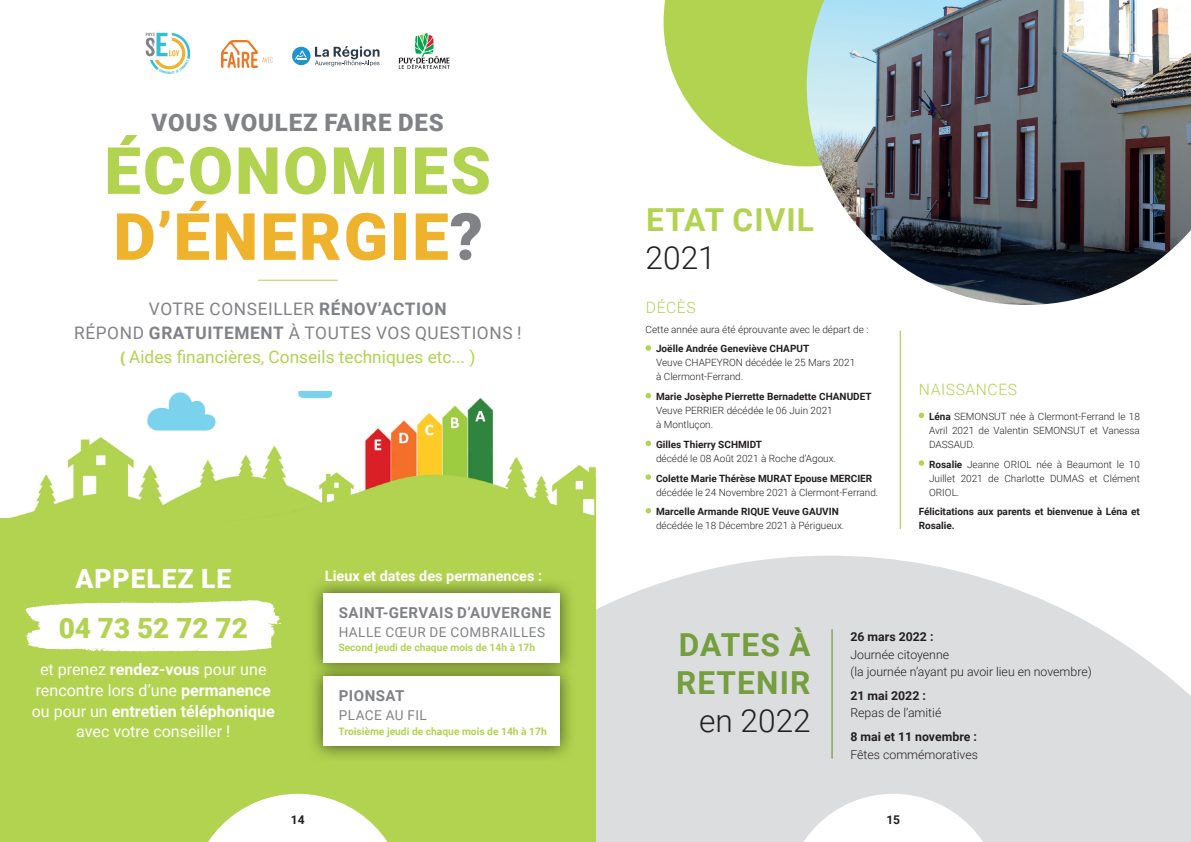
<style>
.page{position:relative;width:1191px;height:842px;background:#fff}
.page>*{position:absolute;margin:0;border:0;box-sizing:border-box;transform-origin:0 0}
.t1{font:900 65.2px/66px "Roboto";letter-spacing:.035em;color:#b1d34f}
.t2{font:700 31.7px/38px "Roboto";letter-spacing:.035em;color:#759e3f}
.t3{font:300 31.7px "Roboto";color:#231f20}
.t4{font:700 31.7px "Roboto";letter-spacing:.035em;color:#b1d34f}
.t5{font:900 27.9px "Roboto";color:#b1d34f}
.t6{font:900 26.5px "Roboto";letter-spacing:.035em;color:#fff}
.t7{font:900 24px "Roboto";letter-spacing:.035em;color:#808285}
.t8{font:17.3px/24px "Roboto";letter-spacing:.02em;color:#b1d34f;text-align:center}
.t9{font:16.1px/20.5px "Roboto";color:#fff;text-align:center}
.t10{font:300 15.7px "Roboto";letter-spacing:.035em;color:#b1d34f}
.t11{font:700 15.1px "Roboto";letter-spacing:.035em;color:#808285}
.t12{font:700 14.4px "Roboto";color:#fff}
.t13{font:13.6px "Roboto";letter-spacing:.035em;color:#808285}
.t14{font:300 12.3px/17.2px "Roboto";color:#231f20}
.t15{font:700 12.3px "Roboto";color:#231f20}
.t16{font:700 12px "Roboto";color:#231f20}
.t17{font:700 10.2px "Roboto";color:#b1d34f}
.t18{font:300 10px/14px "Roboto";color:#231f20;text-align:justify}
.t19{font:700 10px/14px "Roboto";color:#231f20}
.s1{color:#efb22c}
.s2{color:#808285}
.s3{font-weight:700;color:#808285}
.s4{font-weight:900;font-size:15.2px}
.s5{font-weight:700}
</style>
<div class="page">
<svg style="left:663px;top:0;width:143px;height:166px;fill:#b1d34f"></svg>
<svg style="left:595px;top:556px;width:596px;height:286px;fill:#dcdddf"></svg>
<div style="left:0;top:518px;width:595px;height:324px;background:#b1d34f"></div>
<img style="left:9px;top:392px;width:586px;height:129px">
<img style="left:313px;top:583px;width:257px;height:78px">
<div style="left:323px;top:593px;width:236px;height:69px;background:#fff"></div>
<img style="left:313px;top:678px;width:257px;height:79px">
<img style="left:315px;top:661px;width:253px;height:17px">
<img style="left:323px;top:661px;width:236px;height:1px">
<div style="left:323px;top:677px;width:236px;height:69px;background:#fff"></div>
<svg style="left:26px;top:600px;width:255px;height:51px"></svg>
<svg style="left:146px;top:33px;width:44px;height:41px"></svg>
<svg style="left:315px;top:46px;width:64px;height:20px"></svg>
<div style="left:292px;top:47px;width:18px;height:18px;background:#2094d2;border-radius:50%"></div>
<svg style="left:295px;top:51px;width:12px;height:9px"></svg>
<svg style="left:399px;top:33px;width:51px;height:36px"></svg>
<img style="left:221px;top:41px;width:51px;height:26px">
<hr style="left:258px;top:280px;width:80px;height:1px;background:#b1d34f">
<svg style="left:208px;top:794px;width:180px;height:48px"></svg>
<svg style="left:918px;top:413px;width:6px;height:5px"></svg>
<svg style="left:918px;top:460px;width:6px;height:6px"></svg>
<svg style="left:645px;top:345px;width:6px;height:6px"></svg>
<svg style="left:645px;top:393px;width:6px;height:5px"></svg>
<svg style="left:645px;top:441px;width:6px;height:5px"></svg>
<svg style="left:645px;top:474px;width:6px;height:6px"></svg>
<svg style="left:645px;top:508px;width:6px;height:5px"></svg>
<img style="left:806px;top:0;width:385px;height:305px">
<hr style="left:831px;top:629px;width:1px;height:130px;background:#759e3f">
<hr style="left:899px;top:330px;width:2px;height:199px;background:#b1d34f">
<svg style="left:785px;top:794px;width:216px;height:48px"></svg>
<h3 class="t7" style="left:152px;top:106px;width:294px">VOUS VOULEZ FAIRE DES</h3>
<h1 class="t1" style="left:104px;top:135px;width:388px">ÉCONOMIES<br><span class="s1">D’ÉNERGIE</span><span class="s2">?</span></h1>
<h3 class="t8" style="left:74px;top:297px;width:449px"><span class="s2">VOTRE CONSEILLER</span> <span class="s3">RÉNOV’ACTION<br></span><span class="s2">RÉPOND</span> <span class="s3">GRATUITEMENT</span> <span class="s2">À TOUTES VOS QUESTIONS ! </span><span class="s4">(</span> Aides financières, Conseils techniques etc... )</h3>
<h3 class="t6" style="left:75px;top:560px;width:157px">APPELEZ LE</h3>
<h3 class="t5" style="left:59px;top:608px;width:191px">04 73 52 72 72</h3>
<h3 class="t9" style="left:32px;top:659px;width:245px">et prenez <span class="s5">rendez-vous</span> pour une rencontre lors d’une <span class="s5">permanence </span>ou pour un <span class="s5">entretien téléphonique </span>avec votre conseiller !</h3>
<h3 class="t12" style="left:325px;top:566px;width:219px">Lieux et dates des permanences :</h3>
<h3 class="t11" style="left:339px;top:602px;width:214px">SAINT-GERVAIS D’AUVERGNE</h3>
<h3 class="t13" style="left:339px;top:622px;width:208px">HALLE CŒUR DE COMBRAILLES</h3>
<p class="t17" style="left:338px;top:640px;width:198px">Second jeudi de chaque mois de 14h à 17h</p>
<h3 class="t11" style="left:339px;top:685px;width:67px">PIONSAT</h3>
<h3 class="t13" style="left:339px;top:706px;width:90px">PLACE AU FIL</h3>
<p class="t17" style="left:338px;top:724px;width:210px">Troisième jeudi de chaque mois de 14h à 17h</p>
<p class="t16" style="left:291px;top:811px;width:15px">14</p>
<h2 class="t4" style="left:646px;top:198px;width:169px">ETAT CIVIL</h2>
<h2 class="t3" style="left:645px;top:236px;width:72px">2021</h2>
<h3 class="t10" style="left:646px;top:296px;width:51px">DÉCÈS</h3>
<p class="t18" style="left:645px;top:322px;width:224px">Cette année aura été éprouvante avec le départ de :</p>
<p class="t19" style="left:656px;top:342px;width:155px">Joëlle Andrée Geneviève CHAPUT</p>
<p class="t18" style="left:656px;top:356px;width:201px">Veuve CHAPEYRON décédée le 25 Mars 2021 à Clermont-Ferrand.</p>
<p class="t19" style="left:656px;top:389px;width:217px">Marie Josèphe Pierrette Bernadette CHANUDET</p>
<p class="t18" style="left:656px;top:403px;width:178px">Veuve PERRIER décédée le 06 Juin 2021 à Montluçon.</p>
<p class="t19" style="left:656px;top:437px;width:107px">Gilles Thierry SCHMIDT</p>
<p class="t18" style="left:656px;top:451px;width:181px">décédé le 08 Août 2021 à Roche d’Agoux.</p>
<p class="t19" style="left:656px;top:471px;width:218px">Colette Marie Thérèse MURAT Epouse MERCIER</p>
<p class="t18" style="left:656px;top:485px;width:224px">décédée le 24 Novembre 2021 à Clermont-Ferrand.</p>
<p class="t19" style="left:656px;top:504px;width:184px">Marcelle Armande RIQUE Veuve GAUVIN</p>
<p class="t18" style="left:656px;top:518px;width:190px">décédée le 18 Décembre 2021 à Périgueux.</p>
<h3 class="t10" style="left:919px;top:378px;width:100px">NAISSANCES</h3>
<p class="t18" style="left:929px;top:409px;width:212px"><span class="s5">Léna</span> SEMONSUT née à Clermont-Ferrand le 18<br>Avril 2021 de Valentin SEMONSUT et Vanessa DASSAUD.</p>
<p class="t18" style="left:929px;top:457px;width:212px"><span class="s5">Rosalie</span> Jeanne ORIOL née à Beaumont le 10<br>Juillet 2021 de Charlotte DUMAS et Clément ORIOL.</p>
<p class="t19" style="left:918px;top:504px;width:223px">Félicitations aux parents et bienvenue à Léna et<br>Rosalie.</p>
<h2 class="t2" style="left:676px;top:624px;width:136px">DATES À<br>RETENIR</h2>
<h2 class="t3" style="left:699px;top:698px;width:113px">en 2022</h2>
<p class="t15" style="left:850px;top:628px;width:85px">26 mars 2022 :</p>
<p class="t14" style="left:850px;top:645px;width:243px">Journée citoyenne<br>(la journée n’ayant pu avoir lieu en novembre)</p>
<p class="t15" style="left:850px;top:687px;width:77px">21 mai 2022 :</p>
<p class="t14" style="left:850px;top:704px;width:92px">Repas de l’amitié</p>
<p class="t15" style="left:850px;top:728px;width:128px">8 mai et 11 novembre :</p>
<p class="t14" style="left:850px;top:745px;width:129px">Fêtes commémoratives</p>
<p class="t16" style="left:886px;top:811px;width:15px">15</p>
</div>
